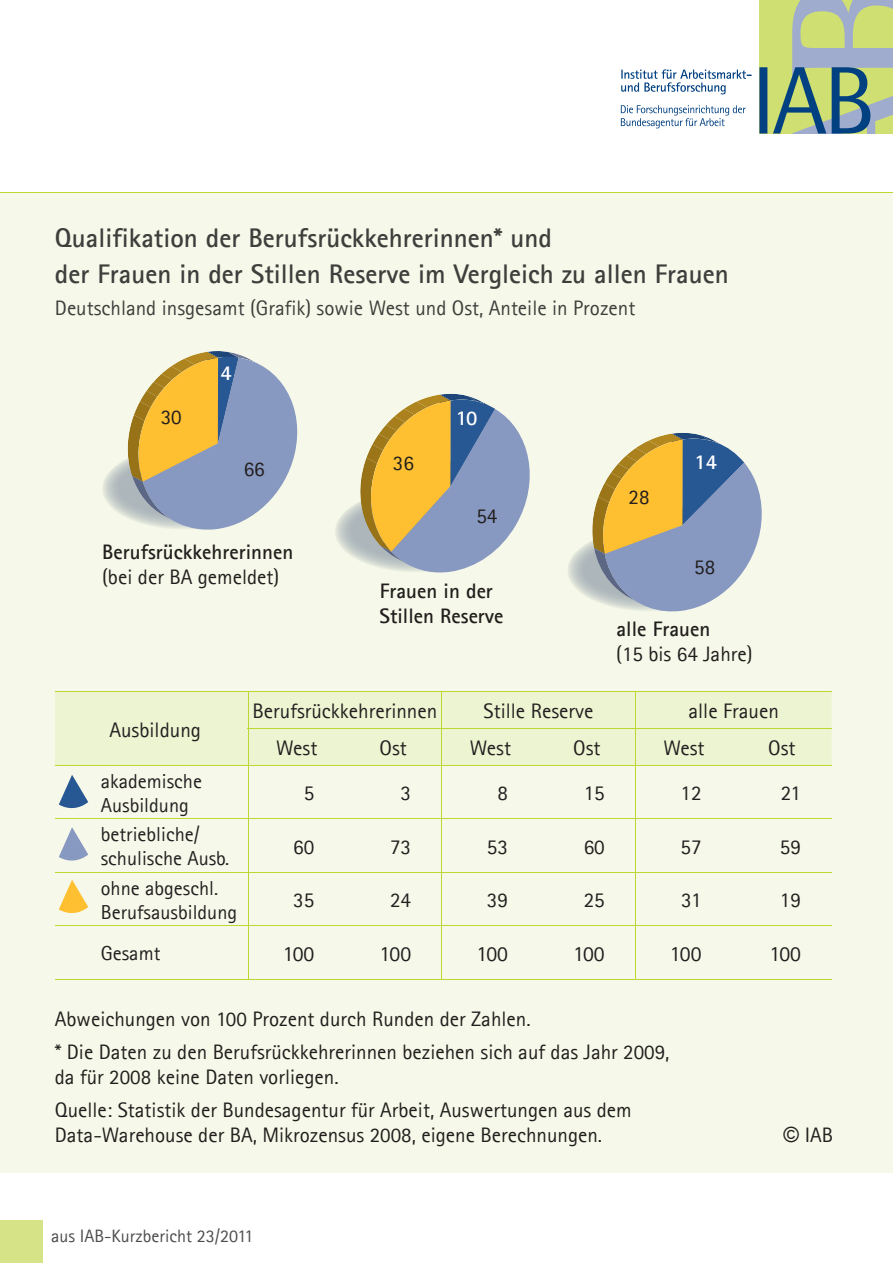
<style>
.page{position:relative;width:893px;height:1263px;background:#fff}
.page>*{position:absolute;margin:0;border:0;box-sizing:border-box;transform-origin:0 0}
.t1{font:700 27px/36px "Agfa Rotis Sans Serif";color:#3e3e3c}
.t2{font:21.6px "Agfa Rotis Sans Serif";letter-spacing:-.02em;color:#231f20}
.t3{font:21px/32.8px "Agfa Rotis Sans Serif";color:#221e1d}
.t4{font:21px "Agfa Rotis Sans Serif";color:#231f20}
.t5{font:21px "Agfa Rotis Sans Serif";color:#3e3e3c}
.t6{font:700 21px/25.2px "Agfa Rotis Sans Serif";color:#221e1d}
.t7{font:700 21px "Agfa Rotis Sans Serif";color:#fff}
.t8{font:20.25px/24.3px "Agfa Rotis Sans Serif";color:#231f20}
.t9{font:18px "Agfa Rotis Sans Serif";color:#4b4c4b}
.s1{font-family:"Arial"}
</style>
<div class="page">
<svg style="left:621px;top:69px;width:131px;height:25px"></svg>
<svg style="left:621px;top:105px;width:125px;height:23px"></svg>
<svg style="left:759px;top:0;width:134px;height:134px;background:#a1b78c"></svg>
<div style="left:0;top:1220px;width:43px;height:43px;background:#d7e387"></div>
<div style="left:0;top:192px;width:893px;height:980px;background:#f6f9e9"></div>
<hr style="left:0;top:192px;width:893px;height:1px;background:#bed630">
<svg style="left:355px;top:394px;width:175px;height:179px"></svg>
<svg style="left:590px;top:433px;width:172px;height:179px"></svg>
<svg style="left:125px;top:351px;width:173px;height:179px"></svg>
<div style="left:55px;top:692px;width:777px;height:73px;background:#edf4d1"></div>
<hr style="left:55px;top:691px;width:38px;height:1px;background:#bed630">
<hr style="left:93px;top:691px;width:155px;height:1px;background:#bed630">
<hr style="left:248px;top:691px;width:97px;height:1px;background:#bed630">
<hr style="left:248px;top:692px;width:1px;height:36px;background:#bed630">
<hr style="left:345px;top:691px;width:97px;height:1px;background:#bed630">
<hr style="left:442px;top:691px;width:97px;height:1px;background:#bed630">
<hr style="left:441px;top:692px;width:1px;height:36px;background:#bed630">
<hr style="left:539px;top:691px;width:96px;height:1px;background:#bed630">
<hr style="left:635px;top:691px;width:97px;height:1px;background:#bed630">
<hr style="left:635px;top:692px;width:1px;height:36px;background:#bed630">
<hr style="left:732px;top:691px;width:100px;height:1px;background:#bed630">
<hr style="left:248px;top:728px;width:97px;height:1px;background:#bed630">
<hr style="left:248px;top:729px;width:1px;height:36px;background:#bed630">
<hr style="left:345px;top:728px;width:97px;height:1px;background:#bed630">
<hr style="left:442px;top:728px;width:97px;height:1px;background:#bed630">
<hr style="left:441px;top:729px;width:1px;height:36px;background:#bed630">
<hr style="left:539px;top:728px;width:96px;height:1px;background:#bed630">
<hr style="left:635px;top:728px;width:97px;height:1px;background:#bed630">
<hr style="left:635px;top:729px;width:1px;height:36px;background:#bed630">
<hr style="left:732px;top:728px;width:100px;height:1px;background:#bed630">
<hr style="left:55px;top:765px;width:38px;height:1px;background:#bed630">
<hr style="left:93px;top:765px;width:155px;height:1px;background:#bed630">
<hr style="left:248px;top:765px;width:97px;height:1px;background:#bed630">
<hr style="left:248px;top:765px;width:1px;height:53px;background:#bed630">
<hr style="left:345px;top:765px;width:97px;height:1px;background:#bed630">
<hr style="left:442px;top:765px;width:97px;height:1px;background:#bed630">
<hr style="left:441px;top:765px;width:1px;height:53px;background:#bed630">
<hr style="left:539px;top:765px;width:96px;height:1px;background:#bed630">
<hr style="left:635px;top:765px;width:97px;height:1px;background:#bed630">
<hr style="left:635px;top:765px;width:1px;height:53px;background:#bed630">
<hr style="left:732px;top:765px;width:100px;height:1px;background:#bed630">
<hr style="left:55px;top:818px;width:38px;height:1px;background:#bed630">
<hr style="left:93px;top:818px;width:155px;height:1px;background:#bed630">
<hr style="left:248px;top:818px;width:97px;height:1px;background:#bed630">
<hr style="left:248px;top:819px;width:1px;height:53px;background:#bed630">
<hr style="left:345px;top:818px;width:97px;height:1px;background:#bed630">
<hr style="left:442px;top:818px;width:97px;height:1px;background:#bed630">
<hr style="left:441px;top:819px;width:1px;height:53px;background:#bed630">
<hr style="left:539px;top:818px;width:96px;height:1px;background:#bed630">
<hr style="left:635px;top:818px;width:97px;height:1px;background:#bed630">
<hr style="left:635px;top:819px;width:1px;height:53px;background:#bed630">
<hr style="left:732px;top:818px;width:100px;height:1px;background:#bed630">
<hr style="left:55px;top:872px;width:38px;height:1px;background:#bed630">
<hr style="left:93px;top:872px;width:155px;height:1px;background:#bed630">
<hr style="left:248px;top:872px;width:97px;height:1px;background:#bed630">
<hr style="left:248px;top:872px;width:1px;height:53px;background:#bed630">
<hr style="left:345px;top:872px;width:97px;height:1px;background:#bed630">
<hr style="left:442px;top:872px;width:97px;height:1px;background:#bed630">
<hr style="left:441px;top:872px;width:1px;height:53px;background:#bed630">
<hr style="left:539px;top:872px;width:96px;height:1px;background:#bed630">
<hr style="left:635px;top:872px;width:97px;height:1px;background:#bed630">
<hr style="left:635px;top:872px;width:1px;height:53px;background:#bed630">
<hr style="left:732px;top:872px;width:100px;height:1px;background:#bed630">
<hr style="left:55px;top:925px;width:38px;height:1px;background:#bed630">
<hr style="left:93px;top:925px;width:155px;height:1px;background:#bed630">
<hr style="left:248px;top:925px;width:97px;height:1px;background:#bed630">
<hr style="left:248px;top:926px;width:1px;height:53px;background:#bed630">
<hr style="left:345px;top:925px;width:97px;height:1px;background:#bed630">
<hr style="left:442px;top:925px;width:97px;height:1px;background:#bed630">
<hr style="left:441px;top:926px;width:1px;height:53px;background:#bed630">
<hr style="left:539px;top:925px;width:96px;height:1px;background:#bed630">
<hr style="left:635px;top:925px;width:97px;height:1px;background:#bed630">
<hr style="left:635px;top:926px;width:1px;height:53px;background:#bed630">
<hr style="left:732px;top:925px;width:100px;height:1px;background:#bed630">
<hr style="left:55px;top:979px;width:38px;height:1px;background:#bed630">
<hr style="left:93px;top:979px;width:155px;height:1px;background:#bed630">
<hr style="left:248px;top:979px;width:97px;height:1px;background:#bed630">
<hr style="left:345px;top:979px;width:97px;height:1px;background:#bed630">
<hr style="left:442px;top:979px;width:97px;height:1px;background:#bed630">
<hr style="left:539px;top:979px;width:96px;height:1px;background:#bed630">
<hr style="left:635px;top:979px;width:97px;height:1px;background:#bed630">
<hr style="left:732px;top:979px;width:100px;height:1px;background:#bed630">
<svg style="left:59px;top:775px;width:29px;height:34px"></svg>
<svg style="left:59px;top:827px;width:29px;height:34px"></svg>
<svg style="left:59px;top:880px;width:29px;height:33px"></svg>
<p class="t1" style="left:55px;top:220px;width:675px">Qualifikation der Berufsrückkehrerinnen* und<br>der Frauen in der Stillen Reserve im Vergleich zu allen Frauen</p>
<p class="t5" style="left:55px;top:295px;width:582px">Deutschland insgesamt (Grafik) sowie West und Ost, Anteile in Prozent</p>
<p class="t3" style="left:161px;top:401px;width:22px">30</p>
<p class="t7" style="left:220px;top:360px;width:13px">4</p>
<p class="t3" style="left:244px;top:453px;width:22px">66</p>
<p class="t6" style="left:102px;top:539px;width:192px">Berufsrückkehrerinnen</p>
<p class="t3" style="left:102px;top:560px;width:179px">(bei der BA gemeldet)</p>
<p class="t3" style="left:393px;top:446px;width:22px">36</p>
<p class="t7" style="left:456px;top:404px;width:23px">10</p>
<p class="t3" style="left:476px;top:500px;width:22px">54</p>
<p class="t6" style="left:380px;top:578px;width:125px">Frauen in der<br>Stillen Reserve</p>
<p class="t3" style="left:629px;top:481px;width:22px">28</p>
<p class="t7" style="left:695px;top:449px;width:24px">14</p>
<p class="t3" style="left:694px;top:550px;width:22px">58</p>
<p class="t6" style="left:616px;top:616px;width:95px">alle Frauen</p>
<p class="t3" style="left:616px;top:638px;width:138px">(15 bis 64 Jahre)</p>
<p class="t4" style="left:109px;top:717px;width:93px">Ausbildung</p>
<p class="t8" style="left:101px;top:768px;width:103px">akademische<br>Ausbildung</p>
<p class="t8" style="left:101px;top:822px;width:130px">betriebliche/ schulische Ausb.</p>
<p class="t8" style="left:101px;top:875px;width:138px">ohne abgeschl.<br>Berufsausbildung</p>
<p class="t4" style="left:253px;top:699px;width:186px">Berufsrückkehrerinnen</p>
<p class="t4" style="left:484px;top:699px;width:111px">Stille Reserve</p>
<p class="t4" style="left:688px;top:699px;width:92px">alle Frauen</p>
<p class="t4" style="left:276px;top:735px;width:43px">West</p>
<p class="t4" style="left:380px;top:735px;width:29px">Ost</p>
<p class="t4" style="left:470px;top:735px;width:43px">West</p>
<p class="t4" style="left:573px;top:735px;width:29px">Ost</p>
<p class="t4" style="left:663px;top:735px;width:43px">West</p>
<p class="t4" style="left:768px;top:735px;width:29px">Ost</p>
<p class="t4" style="left:304px;top:780px;width:12px">5</p>
<p class="t4" style="left:401px;top:780px;width:12px">3</p>
<p class="t4" style="left:497px;top:780px;width:12px">8</p>
<p class="t4" style="left:584px;top:780px;width:23px">15</p>
<p class="t4" style="left:680px;top:780px;width:23px">12</p>
<p class="t4" style="left:781px;top:780px;width:22px">21</p>
<p class="t4" style="left:293px;top:834px;width:23px">60</p>
<p class="t4" style="left:390px;top:834px;width:23px">73</p>
<p class="t4" style="left:487px;top:834px;width:23px">53</p>
<p class="t4" style="left:584px;top:834px;width:23px">60</p>
<p class="t4" style="left:680px;top:834px;width:23px">57</p>
<p class="t4" style="left:780px;top:834px;width:23px">59</p>
<p class="t4" style="left:293px;top:888px;width:23px">35</p>
<p class="t4" style="left:390px;top:888px;width:23px">24</p>
<p class="t4" style="left:487px;top:888px;width:23px">39</p>
<p class="t4" style="left:584px;top:888px;width:23px">25</p>
<p class="t4" style="left:681px;top:888px;width:22px">31</p>
<p class="t4" style="left:780px;top:888px;width:23px">19</p>
<p class="t8" style="left:101px;top:941px;width:61px">Gesamt</p>
<p class="t2" style="left:283px;top:941px;width:33px">100</p>
<p class="t2" style="left:380px;top:941px;width:33px">100</p>
<p class="t2" style="left:476px;top:941px;width:33px">100</p>
<p class="t2" style="left:573px;top:941px;width:33px">100</p>
<p class="t2" style="left:670px;top:941px;width:33px">100</p>
<p class="t2" style="left:769px;top:941px;width:33px">100</p>
<p class="t3" style="left:55px;top:1002px;width:616px">Abweichungen von 100 Prozent durch Runden der Zahlen.<br>* Die Daten zu den Berufsrückkehrerinnen beziehen sich auf das Jahr 2009,</p>
<p class="t3" style="left:55px;top:1060px;width:578px">da für 2008 keine Daten vorliegen.<br>Quelle: Statistik der Bundesagentur für Arbeit, Auswertungen aus dem</p>
<p class="t3" style="left:55px;top:1118px;width:549px">Data-Warehouse der BA, Mikrozensus 2008, eigene Berechnungen.</p>
<p class="t3" style="left:783px;top:1118px;width:51px"><span class="s1">©</span> IAB</p>
<p class="t9" style="left:51px;top:1225px;width:204px">aus IAB-Kurzbericht 23/2011</p>
</div>
